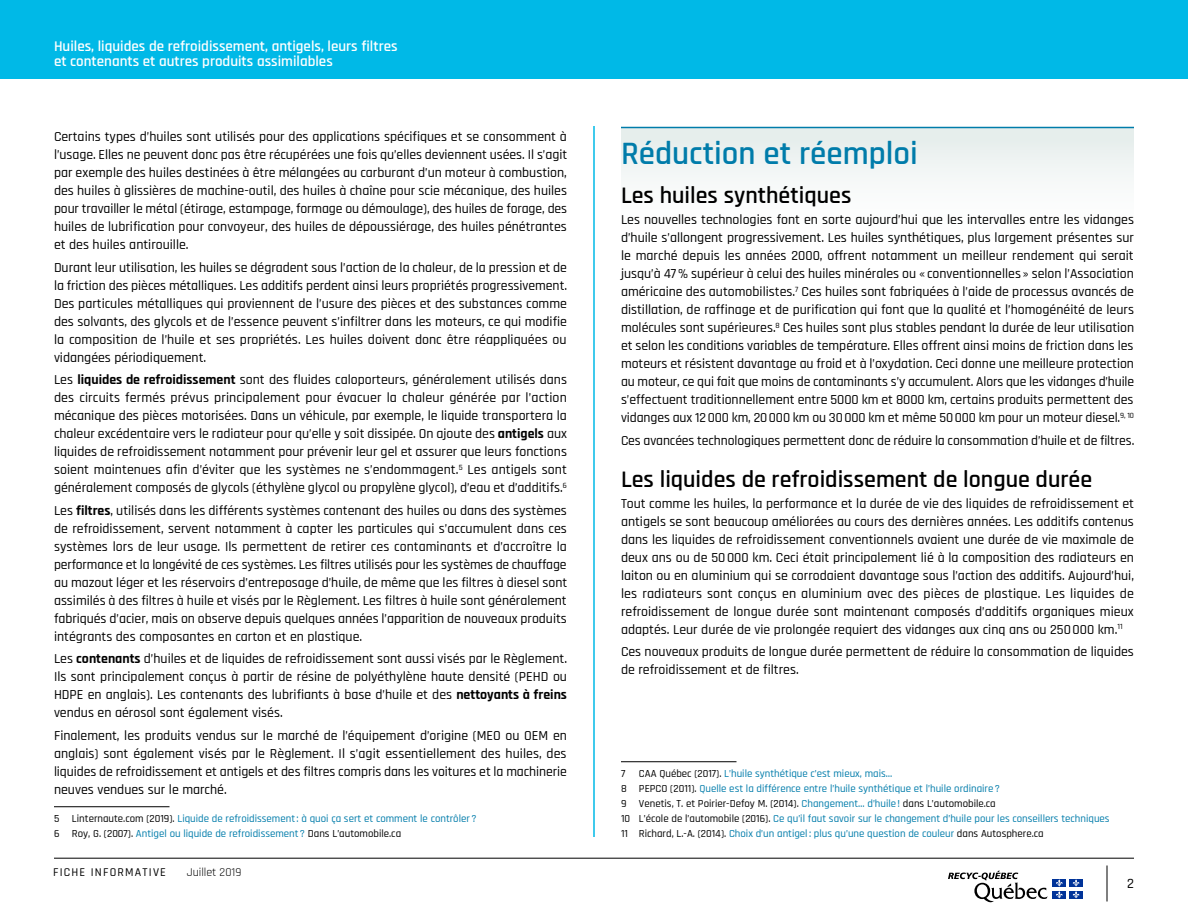
<style>
.page{position:relative;width:1188px;height:918px;background:#fff}
.page>*{position:absolute;margin:0;border:0;box-sizing:border-box;transform-origin:0 0}
.H2_Rule{font:600 33px "Rajdhani";color:#007caa}
.H3{font:600 24px "Rajdhani";color:#000}
.H3_sous_H2{font:600 24px "Rajdhani";color:#000}
.t1{font:600 15px/15px "Rajdhani";color:#fff}
.t2{font:500 14.25px "Rajdhani";color:#000}
.Texte{font:500 13.8px/18px "Rajdhani";color:#000;text-align:justify}
.t3{font:500 12px "Rajdhani";letter-spacing:.1em;color:#000}
.t4{font:12px "Rajdhani";color:#000}
.Notes{font:500 10.8px "Rajdhani";color:#007caa}
.Notes_filet{font:500 10.8px "Rajdhani";color:#007caa}
.Notes-2{font:500 10.8px "Rajdhani";color:#000}
.Notes_filet-2{font:500 10.8px "Rajdhani";color:#000}
.s1{font-weight:700}
.s2{color:#000}
.s3{color:#007caa}
</style>
<div class="page">
<hr style="left:593px;top:126px;width:2px;height:711px;background:#00b9e7">
<svg style="left:948px;top:871px;width:100px;height:31px"></svg>
<div style="left:1053px;top:879px;width:13px;height:8px;background:#039"></div>
<div style="left:1070px;top:879px;width:13px;height:8px;background:#039"></div>
<div style="left:1053px;top:891px;width:13px;height:8px;background:#039"></div>
<svg style="left:1056px;top:879px;width:7px;height:19px"></svg>
<div style="left:1070px;top:891px;width:13px;height:8px;background:#039"></div>
<svg style="left:1073px;top:879px;width:7px;height:19px"></svg>
<hr style="left:1107px;top:866px;width:1px;height:36px;background:#000">
<hr style="left:54px;top:858px;width:1080px;height:1px;background:#000">
<div style="left:0;top:0;width:1188px;height:79px;background:#00b9e7"></div>
<div style="left:621px;top:128px;width:513px;height:135px;background:linear-gradient(to bottom,#e8efed,#fff)"></div>
<hr style="left:54px;top:806px;width:116px;height:1px;background:#000">
<hr style="left:621px;top:127px;width:513px;height:1px;background:#007caa">
<hr style="left:621px;top:761px;width:115px;height:1px;background:#000">
<p class="t1" style="left:54px;top:39px;width:345px">Huiles, liquides de refroidissement, antigels, leurs filtres et contenants et autres produits assimilables</p>
<p class="Texte" style="left:54px;top:128px;width:515px">Certains types d’huiles sont utilisés pour des applications spécifiques et se consomment à l’usage. Elles ne peuvent donc pas être récupérées une fois qu’elles deviennent usées. Il s’agit par exemple des huiles destinées à être mélangées au carburant d’un moteur à combustion, des huiles à glissières de machine-outil, des huiles à chaîne pour scie mécanique, des huiles pour travailler le métal (étirage, estampage, formage ou démoulage), des huiles de forage, des huiles de lubrification pour convoyeur, des huiles de dépoussiérage, des huiles pénétrantes et des huiles antirouille.</p>
<p class="Texte" style="left:54px;top:259px;width:515px">Durant leur utilisation, les huiles se dégradent sous l’action de la chaleur, de la pression et de la friction des pièces métalliques. Les additifs perdent ainsi leurs propriétés progressivement.<br>Des particules métalliques qui proviennent de l’usure des pièces et des substances comme des solvants, des glycols et de l’essence peuvent s’infiltrer dans les moteurs, ce qui modifie la composition de l’huile et ses propriétés. Les huiles doivent donc être réappliquées ou vidangées périodiquement.</p>
<p class="Texte" style="left:54px;top:371px;width:515px">Les <span class="s1">liquides de refroidissement</span> sont des fluides caloporteurs, généralement utilisés dans des circuits fermés prévus principalement pour évacuer la chaleur générée par l’action mécanique des pièces motorisées. Dans un véhicule, par exemple, le liquide transportera la chaleur excédentaire vers le radiateur pour qu’elle y soit dissipée. On ajoute des <span class="s1">antigels</span> aux liquides de refroidissement notamment pour prévenir leur gel et assurer que leurs fonctions soient maintenues afin d’éviter que les systèmes ne s’endommagent.<sup>5</sup> Les antigels sont généralement composés de glycols (éthylène glycol ou propylène glycol), d’eau et d’additifs.<sup>6</sup></p>
<p class="Texte" style="left:54px;top:502px;width:515px">Les <span class="s1">filtres</span>, utilisés dans les différents systèmes contenant des huiles ou dans des systèmes de refroidissement, servent notamment à capter les particules qui s’accumulent dans ces systèmes lors de leur usage. Ils permettent de retirer ces contaminants et d’accroître la performance et la longévité de ces systèmes. Les filtres utilisés pour les systèmes de chauffage au mazout léger et les réservoirs d’entreposage d’huile, de même que les filtres à diesel sont assimilés à des filtres à huile et visés par le Règlement. Les filtres à huile sont généralement fabriqués d’acier, mais on observe depuis quelques années l’apparition de nouveaux produits intégrants des composantes en carton et en plastique.</p>
<p class="Texte" style="left:54px;top:650px;width:515px">Les <span class="s1">contenants</span> d’huiles et de liquides de refroidissement sont aussi visés par le Règlement.<br>Ils sont principalement conçus à partir de résine de polyéthylène haute densité (PEHD ou HDPE en anglais). Les contenants des lubrifiants à base d’huile et des <span class="s1">nettoyants à freins </span>vendus en aérosol sont également visés.</p>
<p class="Texte" style="left:54px;top:727px;width:515px">Finalement, les produits vendus sur le marché de l’équipement d’origine (MEO ou OEM en anglais) sont également visés par le Règlement. Il s’agit essentiellement des huiles, des liquides de refroidissement et antigels et des filtres compris dans les voitures et la machinerie neuves vendues sur le marché.</p>
<p class="Notes_filet" style="left:54px;top:812px;width:424px"><span class="s2">5 Linternaute.com (2019).</span> Liquide de refroidissement: à quoi ça sert et comment le contrôler ?</p>
<p class="Notes" style="left:54px;top:827px;width:349px"><span class="s2">6 Roy, G. (2007).</span> Antigel ou liquide de refroidissement ? <span class="s2">Dans L’automobile.ca</span></p>
<p class="t3" style="left:53px;top:865px;width:114px">FICHE INFORMATIVE</p>
<p class="t4" style="left:187px;top:866px;width:56px">Juillet 2019</p>
<h2 class="H2_Rule" style="left:621px;top:134px;width:298px">Réduction et réemploi</h2>
<h3 class="H3_sous_H2" style="left:621px;top:181px;width:232px">Les huiles synthétiques</h3>
<p class="Texte" style="left:621px;top:211px;width:515px">Les nouvelles technologies font en sorte aujourd’hui que les intervalles entre les vidanges d’huile s’allongent progressivement. Les huiles synthétiques, plus largement présentes sur le marché depuis les années 2000, offrent notamment un meilleur rendement qui serait jusqu’à 47% supérieur à celui des huiles minérales ou « conventionnelles » selon l’Association américaine des automobilistes.<sup>7</sup> Ces huiles sont fabriquées à l’aide de processus avancés de distillation, de raffinage et de purification qui font que la qualité et l’homogénéité de leurs molécules sont supérieures.<sup>8</sup> Ces huiles sont plus stables pendant la durée de leur utilisation et selon les conditions variables de température. Elles offrent ainsi moins de friction dans les moteurs et résistent davantage au froid et à l’oxydation. Ceci donne une meilleure protection au moteur, ce qui fait que moins de contaminants s’y accumulent. Alors que les vidanges d’huile s’effectuent traditionnellement entre 5000 km et 8000 km, certains produits permettent des vidanges aux 12000 km, 20000 km ou 30000 km et même 50000 km pour un moteur diesel.<sup>9,</sup> <sup>10</sup></p>
<p class="Texte" style="left:621px;top:432px;width:515px">Ces avancées technologiques permettent donc de réduire la consommation d’huile et de filtres.</p>
<h3 class="H3" style="left:621px;top:465px;width:473px">Les liquides de refroidissement de longue durée</h3>
<p class="Texte" style="left:621px;top:495px;width:515px">Tout comme les huiles, la performance et la durée de vie des liquides de refroidissement et antigels se sont beaucoup améliorées au cours des dernières années. Les additifs contenus dans les liquides de refroidissement conventionnels avaient une durée de vie maximale de deux ans ou de 50000 km. Ceci était principalement lié à la composition des radiateurs en laiton ou en aluminium qui se corrodaient davantage sous l’action des additifs. Aujourd’hui, les radiateurs sont conçus en aluminium avec des pièces de plastique. Les liquides de refroidissement de longue durée sont maintenant composés d’additifs organiques mieux adaptés. Leur durée de vie prolongée requiert des vidanges aux cinq ans ou 250000 km.<sup>11</sup></p>
<p class="Texte" style="left:621px;top:643px;width:514px">Ces nouveaux produits de longue durée permettent de réduire la consommation de liquides de refroidissement et de filtres.</p>
<p class="Notes_filet-2" style="left:621px;top:767px;width:6px">7</p>
<p class="Notes_filet" style="left:639px;top:767px;width:255px"><span class="s2">CAA Québec (2017).</span> L’huile synthétique c’est mieux, mais…</p>
<p class="Notes" style="left:621px;top:782px;width:380px"><span class="s2">8 PEPCO (2011).</span> Quelle est la différence entre l’huile synthétique et l’huile ordinaire ?</p>
<p class="Notes-2" style="left:621px;top:797px;width:376px">9 Venetis, T. et Poirier-Defoy M. (2014). <span class="s3">Changement… d’huile !</span> dans L’automobile.ca</p>
<p class="Notes" style="left:621px;top:812px;width:490px"><span class="s2">10 L’école de l’automobile (2016).</span> Ce qu’il faut savoir sur le changement d’huile pour les conseillers techniques</p>
<p class="Notes" style="left:621px;top:827px;width:424px"><span class="s2">11 Richard, L.-A. (2014).</span> Choix d’un antigel : plus qu’une question de couleur <span class="s2">dans Autosphere.ca</span></p>
<p class="t2" style="left:1127px;top:875px;width:8px">2</p>
</div>
